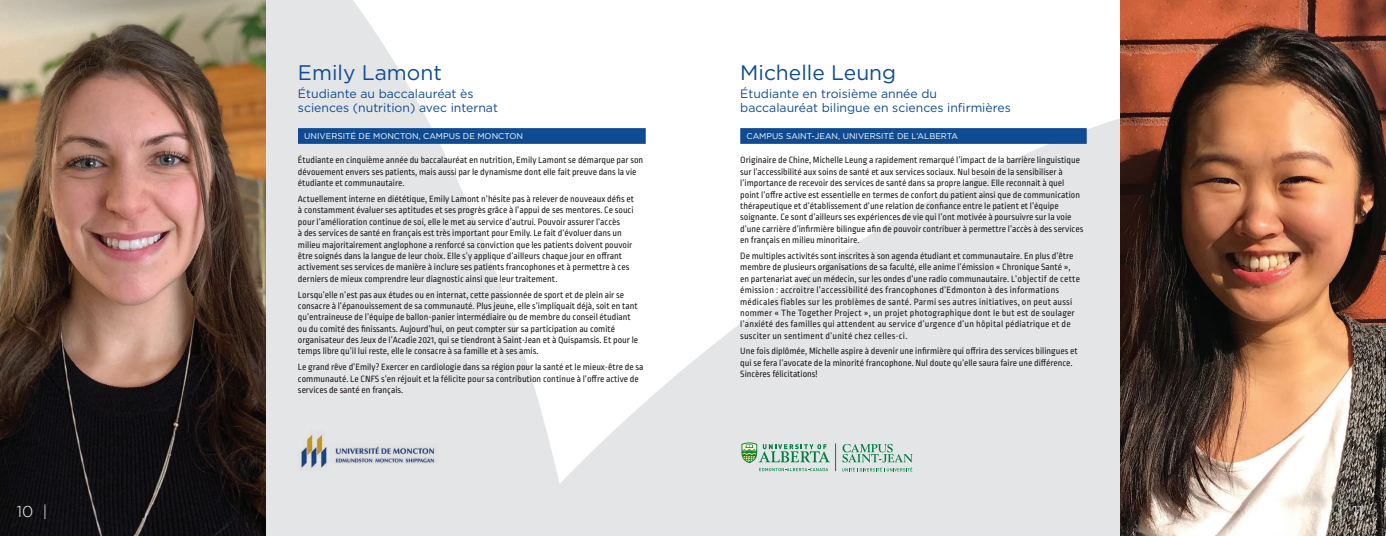
<style>
.page{position:relative;width:1386px;height:536px;background:#fff}
.page>*{position:absolute;margin:0;border:0;box-sizing:border-box;transform-origin:0 0}
.t1{font:21px "Gotham";color:#0f4b92}
.t2{font:300 15.75px "Gotham";color:#fff}
.t3{font:12.25px/14px "Gotham";color:#0f4b92}
.t4{font:9.62px/11.4px "Ropa Soft Pro";color:#231f20}
.t5{font:9.62px/11.4px "Ropa Soft Pro";letter-spacing:.02em;color:#231f20}
.t6{font:8.31px "Gotham";color:#fff}
</style>
<div class="page">
<svg style="left:791px;top:118px;width:329px;height:169px;fill:#e4e5e7"></svg>
<svg style="left:266px;top:0;width:236px;height:287px;fill:#e4e5e7"></svg>
<svg style="left:266px;top:287px;width:854px;height:249px;background:#e7e8ea"></svg>
<div style="left:298px;top:128px;width:348px;height:16px;background:#0f4b92"></div>
<div style="left:740px;top:128px;width:347px;height:16px;background:#0f4b92"></div>
<img style="left:0;top:0;width:266px;height:536px">
<img style="left:1120px;top:0;width:266px;height:536px">
<svg style="left:842px;top:444px;width:71px;height:27px;background:#b6d0c6"></svg>
<svg style="left:741px;top:442px;width:95px;height:29px;background:#aeccbc"></svg>
<img style="left:298px;top:430px;width:141px;height:41px">
<h1 class="t1" style="left:298px;top:59px;width:145px">Emily Lamont</h1>
<p class="t3" style="left:298px;top:87px;width:201px">Étudiante au baccalauréat ès sciences (nutrition) avec internat</p>
<p class="t6" style="left:304px;top:131px;width:220px">Université de Moncton, cam pus de Moncton</p>
<p class="t4" style="left:298px;top:155px;width:347px">Étudiante en cinquième année du baccalauréat en nutrition, Emily Lamont se démarque par son dévouement envers ses patients, mais aussi par le dynamisme dont elle fait preuve dans la vie étudiante et communautaire.</p>
<p class="t4" style="left:298px;top:194px;width:337px">Actuellement interne en diététique, Emily Lamont n’hésite pas à relever de nouveaux défis et à constamment évaluer ses aptitudes et ses progrès grâce à l’appui de ses mentores. Ce souci pour l’amélioration continue de soi, elle le met au service d’autrui. Pouvoir assurer l’accès<br>à des services de santé en français est très important pour Emily. Le fait d‘évoluer dans un milieu majoritairement anglophone a renforcé sa conviction que les patients doivent pouvoir être soignés dans la langue de leur choix. Elle s’y applique d’ailleurs chaque jour en offrant activement ses services de manière à inclure ses patients francophones et à permettre à ces derniers de mieux comprendre leur diagnostic ainsi que leur traitement.</p>
<p class="t4" style="left:298px;top:289px;width:342px">Lorsqu’elle n’est pas aux études ou en internat, cette passionnée de sport et de plein air se consacre à l’épanouissement de sa communauté. Plus jeune, elle s’impliquait déjà, soit en tant qu’entraineuse de l’équipe de ballon-panier intermédiaire ou de membre du conseil étudiant ou du comité des finissants. Aujourd’hui, on peut compter sur sa participation au comité organisateur des Jeux de l’Acadie 2021, qui se tiendront à Saint-Jean et à Quispamsis. Et pour le temps libre qu’il lui reste, elle le consacre à sa famille et à ses amis.</p>
<p class="t4" style="left:298px;top:362px;width:347px">Le grand rêve d’Emily? Exercer en cardiologie dans sa région pour la santé et le mieux-être de sa communauté. Le CNFS s’en réjouit et la félicite pour sa contribution continue à l’offre active de services de santé en français.</p>
<h1 class="t1" style="left:740px;top:59px;width:157px">Michelle Leung</h1>
<p class="t3" style="left:740px;top:87px;width:272px">Étudiante en troisième année du baccalauréat bilingue en sciences infirmières</p>
<p class="t6" style="left:747px;top:131px;width:213px">Cam pus Saint-Jean, U niversité de l’Alberta</p>
<p class="t4" style="left:740px;top:155px;width:345px">Originaire de Chine, Michelle Leung a rapidement remarqué l’impact de la barrière linguistique sur l’accessibilité aux soins de santé et aux services sociaux. Nul besoin de la sensibiliser à l’importance de recevoir des services de santé dans sa propre langue. Elle reconnait à quel point l’offre active est essentielle en termes de confort du patient ainsi que de communication thérapeutique et d’établissement d’une relation de confiance entre le patient et l’équipe soignante. Ce sont d’ailleurs ses expériences de vie qui l’ont motivée à poursuivre sur la voie d’une carrière d’infirmière bilingue afin de pouvoir contribuer à permettre l’accès à des services en français en milieu minoritaire.</p>
<p class="t5" style="left:740px;top:250px;width:341px">De multiples activités sont inscrites à son agenda étudiant et communautaire. En plus d’être membre de plusieurs organisations de sa faculté, elle anime l’émission « Chronique Santé », en partenariat avec un médecin, sur les ondes d’une radio communautaire. L’objectif de cette émission : accroitre l’accessibilité des francophones d’Edmonton à des informations médicales fiables sur les problèmes de santé. Parmi ses autres initiatives, on peut aussi nommer « The Together Project », un projet photographique dont le but est de soulager l’anxiété des familles qui attendent au service d’urgence d’un hôpital pédiatrique et de susciter un sentiment d’unité chez celles-ci.</p>
<p class="t4" style="left:740px;top:346px;width:339px">Une fois diplômée, Michelle aspire à devenir une infirmière qui offrira des services bilingues et qui se fera l’avocate de la minorité francophone. Nul doute qu’elle saura faire une différence.<br>Sincères félicitations!</p>
<h2 class="t2" style="left:17px;top:501px;width:32px">10 |</h2>
<h2 class="t2" style="left:1339px;top:501px;width:26px">| 11</h2>
</div>
